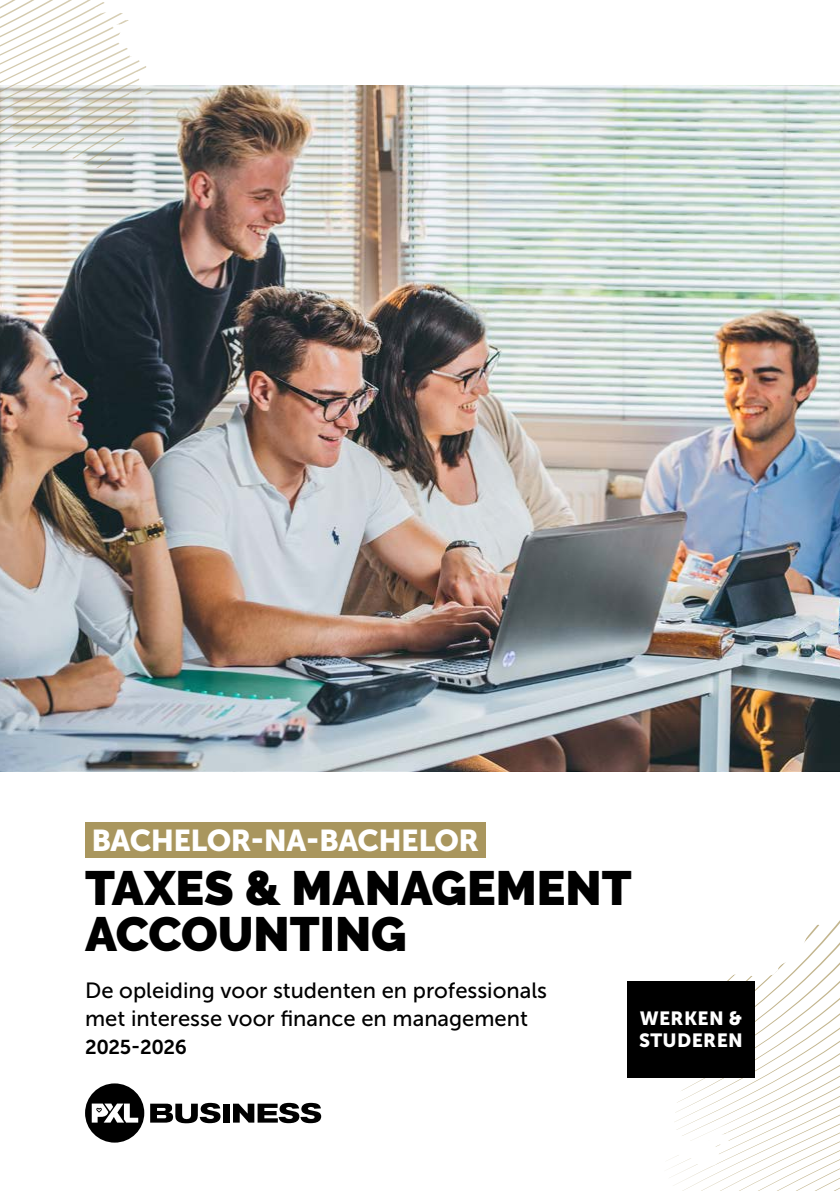
<style>
.page{position:relative;width:840px;height:1191px;background:#fff}
.page>*{position:absolute;margin:0;border:0;box-sizing:border-box;transform-origin:0 0}
.t1{font:900 48px/46px "Raleway";color:#000}
.t2{font:30px "Museo Sans 900";letter-spacing:-.02em;color:#fff}
.t3{font:22px/28px "Museo Sans 500";color:#000}
.t4{font:20px "Museo Sans 700";letter-spacing:-.02em;color:#000}
.t5{font:19px/22px "Museo Sans 900";letter-spacing:.02em;color:#fff}
</style>
<div class="page">
<svg style="left:150px;top:1102px;width:70px;height:21px"></svg>
<div style="left:223px;top:1103px;width:6px;height:19px;background:#000"></div>
<svg style="left:233px;top:1102px;width:88px;height:21px"></svg>
<div style="left:85px;top:1083px;width:59px;height:59px;background:#000;border-radius:50%"></div>
<svg style="left:92px;top:1103px;width:46px;height:19px"></svg>
<div style="left:85px;top:822px;width:401px;height:35px;background:#a9965e"></div>
<img style="left:0;top:85px;width:839px;height:686px">
<svg style="left:659px;top:921px;width:180px;height:270px"></svg>
<svg style="left:0;top:0;width:157px;height:170px"></svg>
<div style="left:626px;top:981px;width:128px;height:96px;background:#000"></div>
<h2 class="t2" style="left:91px;top:823px;width:389px">BACHELOR-NA-BACHELOR</h2>
<h1 class="t1" style="left:85px;top:865px;width:547px">TAXES &amp; MANAGEMENT<br>ACCOUNTING</h1>
<p class="t3" style="left:85px;top:976px;width:463px">De opleiding voor studenten en professionals met interesse voor finance en management</p>
<p class="t4" style="left:85px;top:1035px;width:103px">2025-2026</p>
<p class="t5" style="left:638px;top:1007px;width:105px">WERKEN &amp;<br>STUDEREN</p>
</div>
